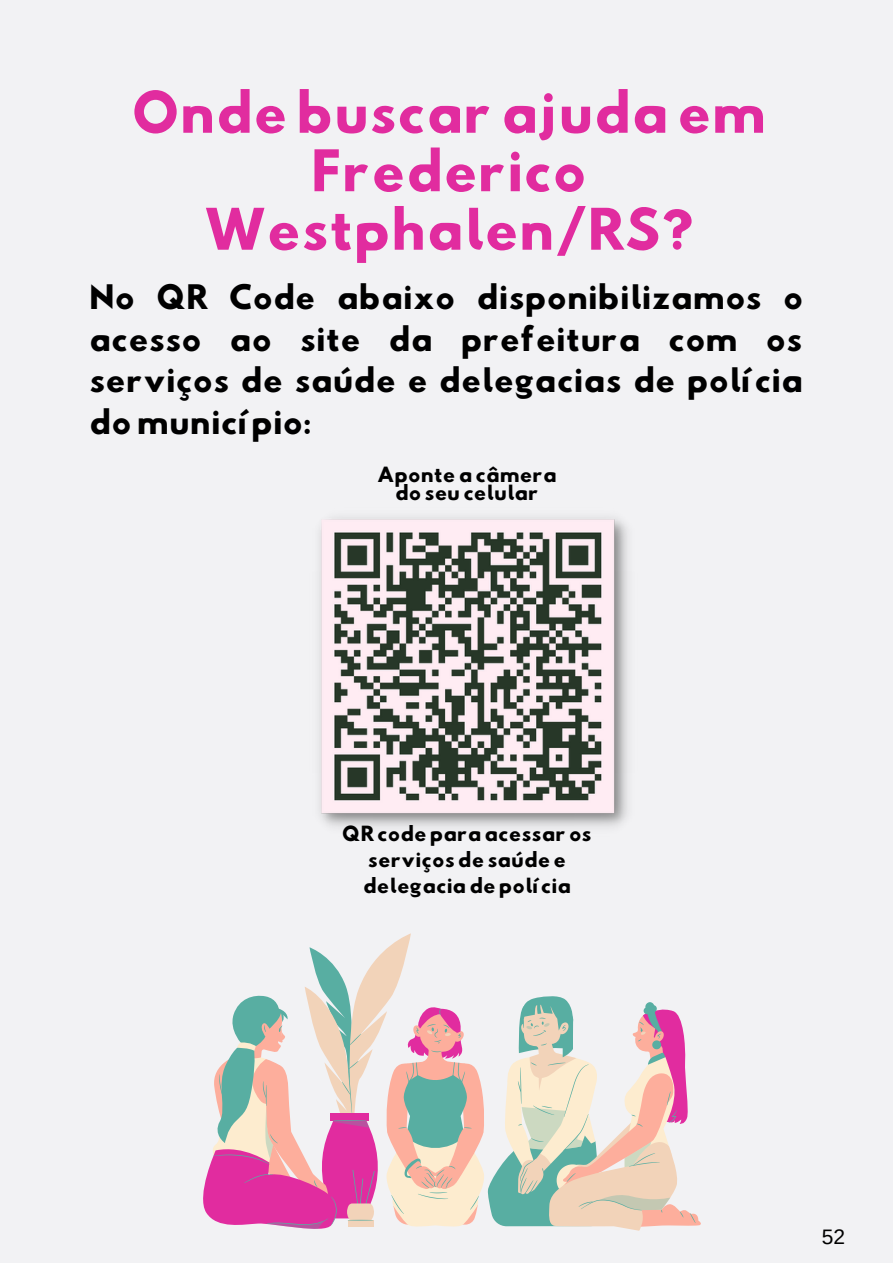
<style>
.page{position:relative;width:893px;height:1264px;background:#fff}
.page>*{position:absolute;margin:0;border:0;box-sizing:border-box;transform-origin:0 0}
.t1{font:50.85px/58.5px "Hussar Bd";color:#e12c9f;text-align:center}
.t2{font:30px/41.5px "Hussar Bd";color:#000;text-align:justify}
.t3{font:21px "Arimo";color:#000}
.t4{font:18.6px/25.8px "Hussar Bd";color:#000;text-align:center}
</style>
<div class="page">
<div style="left:0;top:0;width:892px;height:1262px;background:#f2f2f4"></div>
<svg style="left:203px;top:933px;width:498px;height:298px"></svg>
<svg style="left:213px;top:1008px;width:482px;height:217px"></svg>
<img style="left:319px;top:517px;width:309px;height:310px">
<h1 class="t1" style="left:131px;top:89px;width:636px">Onde buscar ajuda em<br>Frederico<br>Westphalen/RS?</h1>
<p class="t2" style="left:89px;top:280px;width:715px">No QR Code abaixo disponibilizamos o acesso ao site da prefeitura com os serviços de saúde e delegacias de polícia do município:</p>
<p class="t4" style="left:377px;top:467px;width:181px;line-height:18px">Aponte a câmera do seu celular</p>
<p class="t4" style="left:342px;top:823px;width:251px">QR code para acessar os serviços de saúde e delegacia de polícia</p>
<p class="t3" style="left:821px;top:1224px;width:25px">52</p>
</div>
